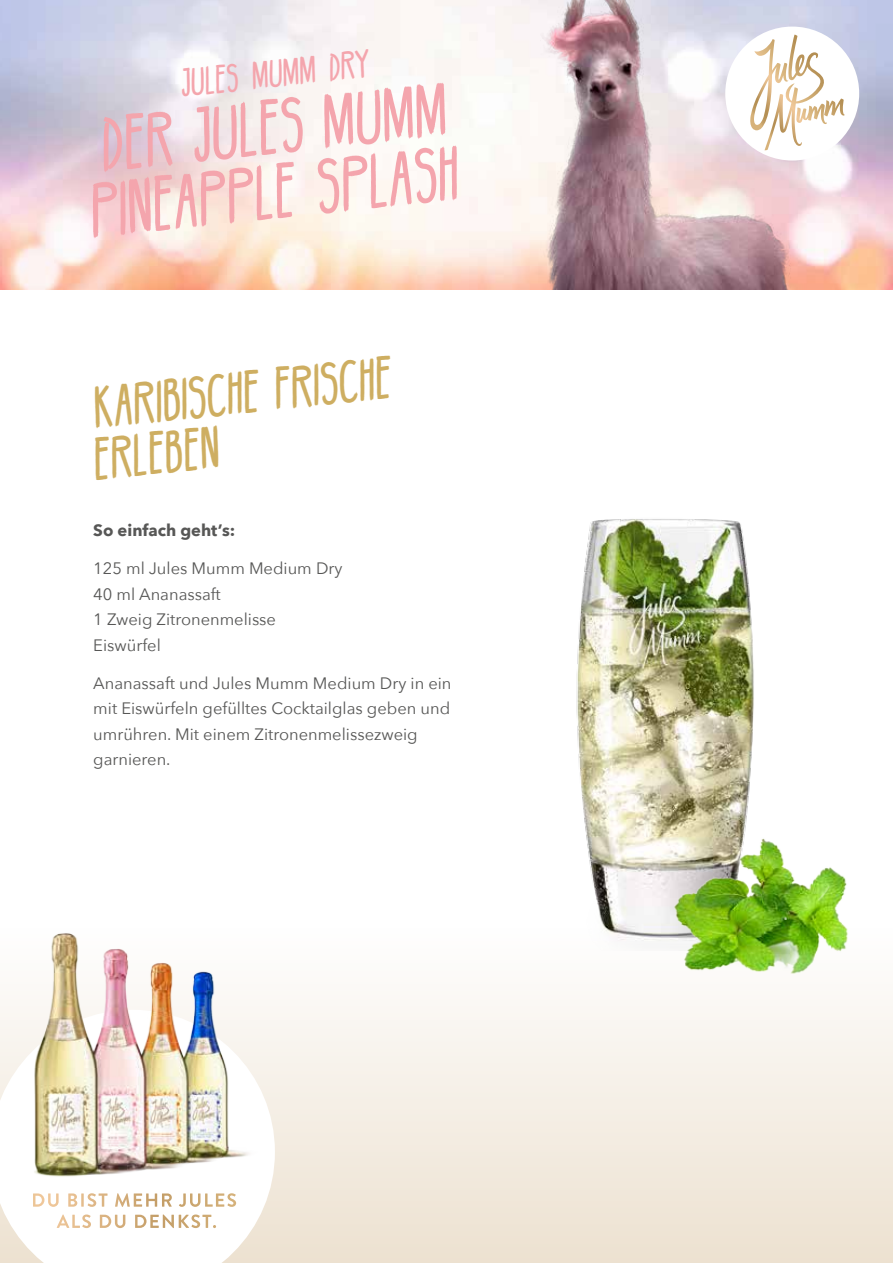
<style>
.page{position:relative;width:893px;height:1263px;background:#fff}
.page>*{position:absolute;margin:0;border:0;box-sizing:border-box;transform-origin:0 0}
.t1{font:55.5px/64.5px "BELLABOO";color:#f4a5ad;text-align:center}
.t2{font:42.9px/51.4px "BELLABOO";color:#ceae61}
.t3{font:28.5px "BELLABOO";color:#f4a5ad}
.t4{font:16.5px/25.5px "Avenir Next";color:#575756}
.t5{font:700 16.5px "Avenir Next";color:#575756}
</style>
<div class="page">
<img style="left:490px;top:0;width:349px;height:289px">
<div style="left:725px;top:27px;width:134px;height:134px;background:#fff;border-radius:50%"></div>
<svg style="left:750px;top:35px;width:94px;height:115px"></svg>
<div style="left:0;top:928px;width:893px;height:335px;background:linear-gradient(to bottom,#fefefe,#ede1d0)"></div>
<svg style="left:0;top:1188px;width:275px;height:75px"></svg>
<img style="left:0;top:928px;width:303px;height:260px">
<svg style="left:88px;top:1193px;width:148px;height:14px"></svg>
<svg style="left:57px;top:1214px;width:154px;height:14px"></svg>
<img style="left:542px;top:519px;width:212px;height:432px">
<img style="left:659px;top:827px;width:208px;height:164px">
<h3 class="t3" style="left:178px;top:64px;width:189px;rotate:-6deg">JULES MUMM DRY</h3>
<h1 class="t1" style="left:79px;top:113px;width:372px;rotate:-6deg">DER JULES MUMM<br>Pineapple Splash</h1>
<h2 class="t2" style="left:84px;top:382px;width:306px;rotate:-6deg">KARIBISCHE FRISCHE<br>ERLEBEN</h2>
<p class="t5" style="left:93px;top:516px;width:143px">So einfach geht’s:</p>
<p class="t4" style="left:93px;top:555px;width:251px">125 ml Jules Mumm Medium Dry<br>40 ml Ananassaft<br>1 Zweig Zitronenmelisse<br>Eiswürfel</p>
<p class="t4" style="left:93px;top:670px;width:360px">Ananassaft und Jules Mumm Medium Dry in ein mit Eiswürfeln gefülltes Cocktailglas geben und umrühren. Mit einem Zitronenmelissezweig garnieren.</p>
</div>
